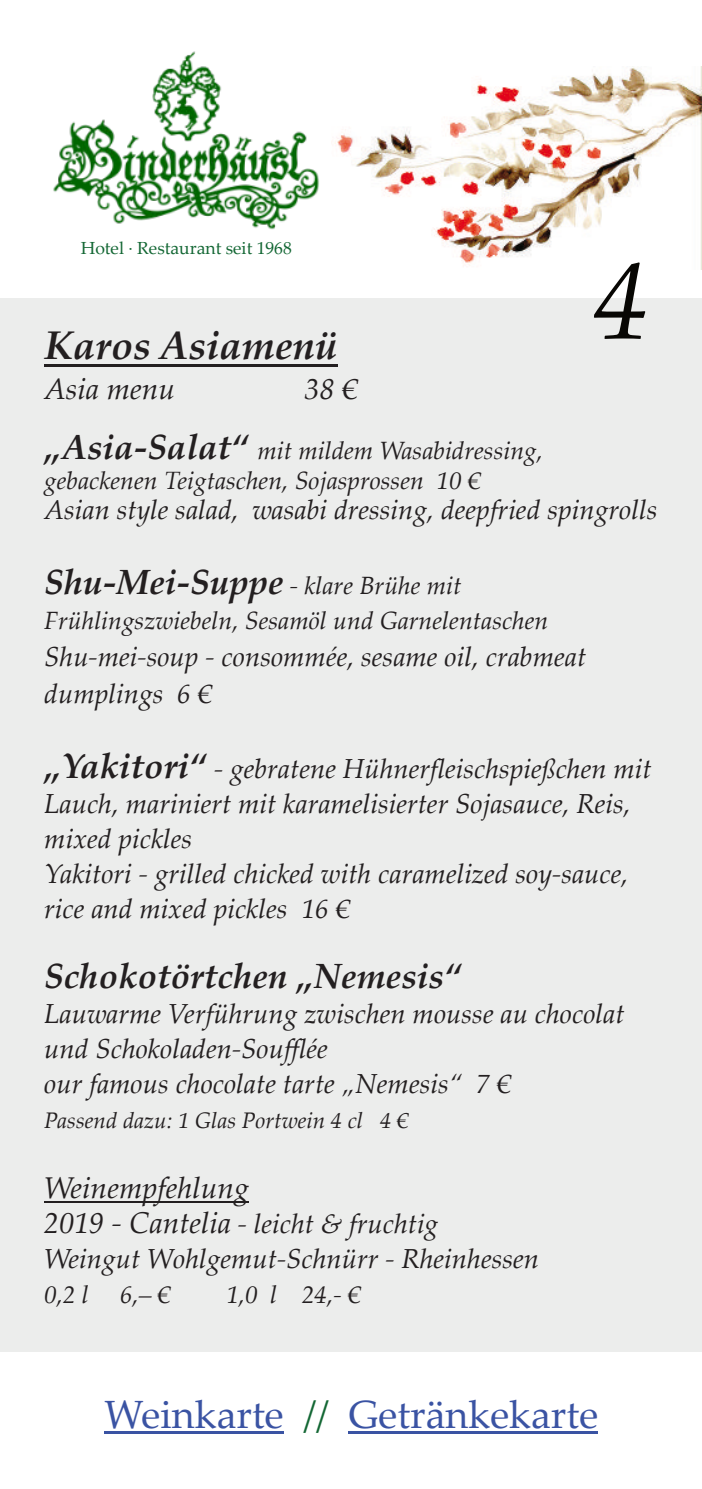
<style>
.page{position:relative;width:702px;height:1489px;background:#fff}
.page>*{position:absolute;margin:0;border:0;box-sizing:border-box;transform-origin:0 0}
.t1{font:italic 110.25px "Palatino Linotype";color:#080704}
.t2{font:italic 700 40px "Palatino Linotype";color:#231f20}
.t3{font:39.5px "Palatino Linotype";color:#3a53a3}
.t4{font:italic 700 35px "Palatino Linotype";color:#231f20}
.t5{font:italic 30px "Palatino Linotype";color:#231f20}
.t6{font:italic 27.5px/35px "Palatino Linotype";color:#231f20}
.t7{font:italic 25px/30px "Palatino Linotype";color:#231f20}
.t8{font:italic 22.5px "Palatino Linotype";color:#231f20}
.t9{font:17.5px "Palatino Linotype";color:#136734}
.s1{font-weight:700;font-size:35px}
.s2{font-size:30px}
.s3{color:#136734}
</style>
<div class="page">
<img style="left:334px;top:67px;width:368px;height:202px">
<div style="left:0;top:298px;width:702px;height:1053px;background:#ecedec"></div>
<hr style="left:105px;top:1431px;width:179px;height:2px;background:#3a53a3">
<hr style="left:348px;top:1431px;width:250px;height:2px;background:#3a53a3">
<img style="left:53px;top:51px;width:266px;height:179px">
<hr style="left:44px;top:364px;width:293px;height:2px;background:#231f20">
<hr style="left:44px;top:1200px;width:205px;height:2px;background:#231f20">
<p class="t9" style="left:81px;top:241px;width:212px">Hotel · Restaurant seit 1968</p>
<h2 class="t2" style="left:44px;top:330px;width:295px">Karos Asiamenü</h2>
<h1 class="t1" style="left:594px;top:258px;width:57px">4</h1>
<p class="t5" style="left:44px;top:377px;width:132px">Asia menu</p>
<p class="t5" style="left:304px;top:377px;width:54px">38 €</p>
<p class="t7" style="left:44px;top:439px;width:500px"><span class="s1">„Asia-Salat“</span> mit mildem Wasabidressing, gebackenen Teigtaschen, Sojasprossen 10 €</p>
<p class="t6" style="left:44px;top:495px;width:614px">Asian style salad, wasabi dressing, deepfried spingrolls</p>
<p class="t7" style="left:44px;top:571px;width:505px;line-height:35px"><span class="s1">Shu-Mei-Suppe</span> - klare Brühe mit<br>Frühlingszwiebeln, Sesamöl und Garnelentaschen</p>
<p class="t6" style="left:44px;top:641px;width:543px;line-height:36.8px">Shu-mei-soup - consommée, sesame oil, crabmeat dumplings 6 €</p>
<p class="t6" style="left:44px;top:754px;width:609px"><span class="s1">„Yakitori“</span> - gebratene Hühnerfleischspießchen mit Lauch, mariniert mit karamelisierter Sojasauce, Reis, mixed pickles<br>Yakitori - grilled chicked with caramelized soy-sauce, rice and mixed pickles 16 €</p>
<p class="t4" style="left:44px;top:962px;width:419px">Schokotörtchen „Nemesis“</p>
<p class="t6" style="left:44px;top:999px;width:581px">Lauwarme Verführung zwischen mousse au chocolat und Schokoladen-Soufflée<br>our famous chocolate tarte „Nemesis“ 7 €</p>
<p class="t8" style="left:44px;top:1111px;width:365px">Passend dazu: 1 Glas Portwein 4 cl 4 €</p>
<p class="t5" style="left:44px;top:1175px;width:206px">Weinempfehlung</p>
<p class="t6" style="left:44px;top:1209px;width:496px"><span class="s2">2019 - Cantelia</span> - leicht &amp; fruchtig<br>Weingut Wohlgemut-Schnürr - Rheinhessen</p>
<p class="t7" style="left:44px;top:1282px;width:127px">0,2 l 6,– €</p>
<p class="t7" style="left:226px;top:1282px;width:136px">1,0 l 24,- €</p>
<h3 class="t3" style="left:105px;top:1398px;width:495px">Weinkarte <span class="s3">//</span> Getränkekarte</h3>
</div>
